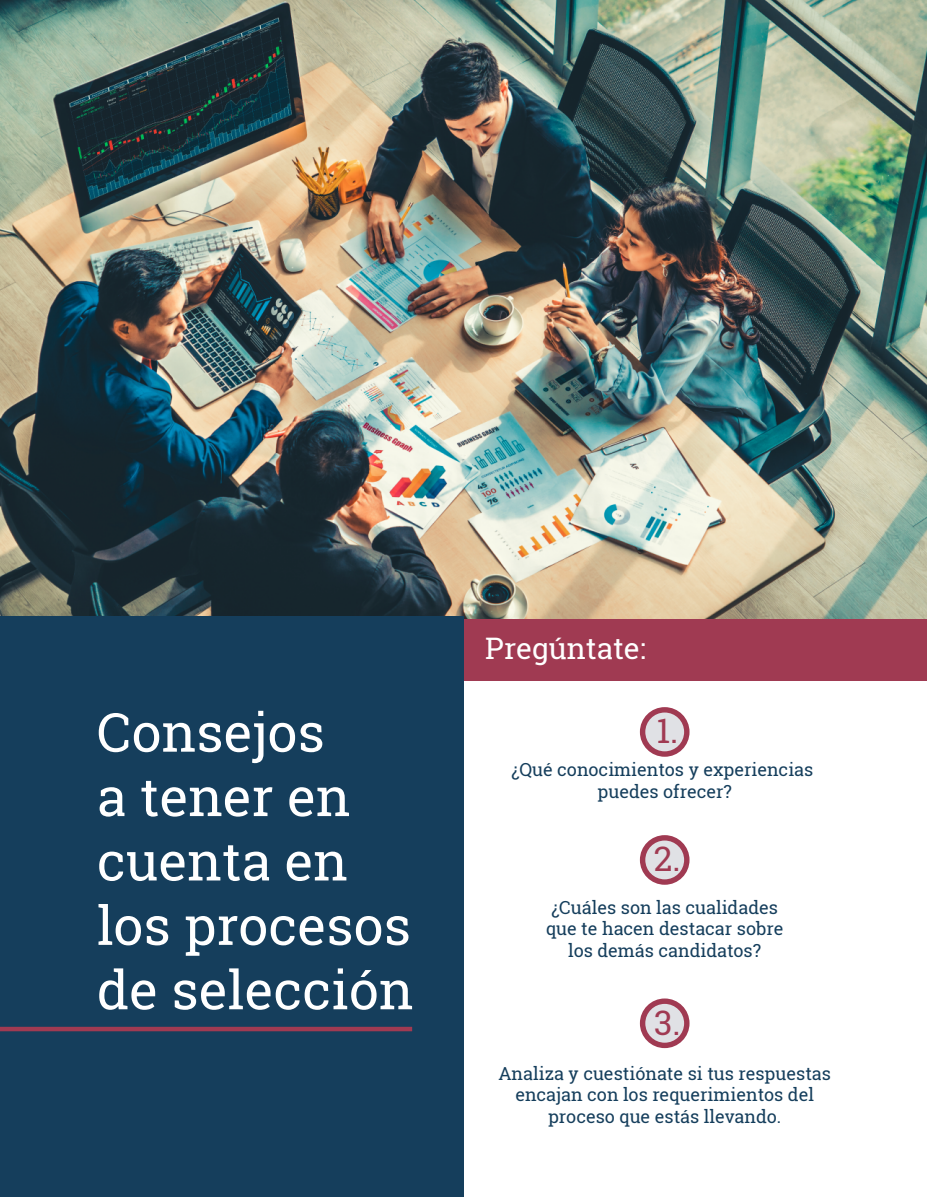
<style>
.page{position:relative;width:927px;height:1197px;background:#fff}
.page>*{position:absolute;margin:0;border:0;box-sizing:border-box;transform-origin:0 0}
.t1{font:53.7px/64.3px "Roboto Slab";color:#fff}
.t2{font:33.75px "Roboto Slab";color:#a03a52}
.t3{font:29.7px "Roboto Slab";color:#fff}
.t4{font:18px/21.6px "Roboto Slab";color:#153e5c;text-align:center}
</style>
<div class="page">
<div style="left:463px;top:617px;width:464px;height:63px;background:#a03a52"></div>
<div style="left:642px;top:710px;width:44px;height:44px;background:#e0e1e5;border-radius:50%"></div>
<div style="left:640px;top:707px;width:49px;height:49px;border:5px solid #a03a52;border-radius:50%"></div>
<div style="left:642px;top:837px;width:44px;height:45px;background:#e0e1e5;border-radius:50%"></div>
<div style="left:640px;top:835px;width:49px;height:49px;border:5px solid #a03a52;border-radius:50%"></div>
<div style="left:642px;top:1001px;width:44px;height:44px;background:#e0e1e5;border-radius:50%"></div>
<div style="left:640px;top:998px;width:49px;height:50px;border:5px solid #a03a52;border-radius:50%"></div>
<img style="left:0;top:0;width:927px;height:618px">
<div style="left:0;top:617px;width:463px;height:580px;background:#153e5c"></div>
<div style="left:0;top:1026px;width:412px;height:5px;background:#a03a52"></div>
<h1 class="t1" style="left:97px;top:699px;width:318px">Consejos<br>a tener en cuenta en los procesos de selección</h1>
<h3 class="t3" style="left:485px;top:627px;width:162px">Pregúntate:</h3>
<h2 class="t2" style="left:656px;top:707px;width:24px">1.</h2>
<p class="t4" style="left:511px;top:759px;width:303px">¿Qué conocimientos y experiencias puedes ofrecer?</p>
<h2 class="t2" style="left:654px;top:835px;width:28px">2.</h2>
<p class="t4" style="left:546px;top:896px;width:239px">¿Cuáles son las cualidades que te hacen destacar sobre los demás candidatos?</p>
<h2 class="t2" style="left:654px;top:999px;width:28px">3.</h2>
<p class="t4" style="left:498px;top:1062px;width:334px">Analiza y cuestiónate si tus respuestas encajan con los requerimientos del proceso que estás llevando.</p>
</div>
